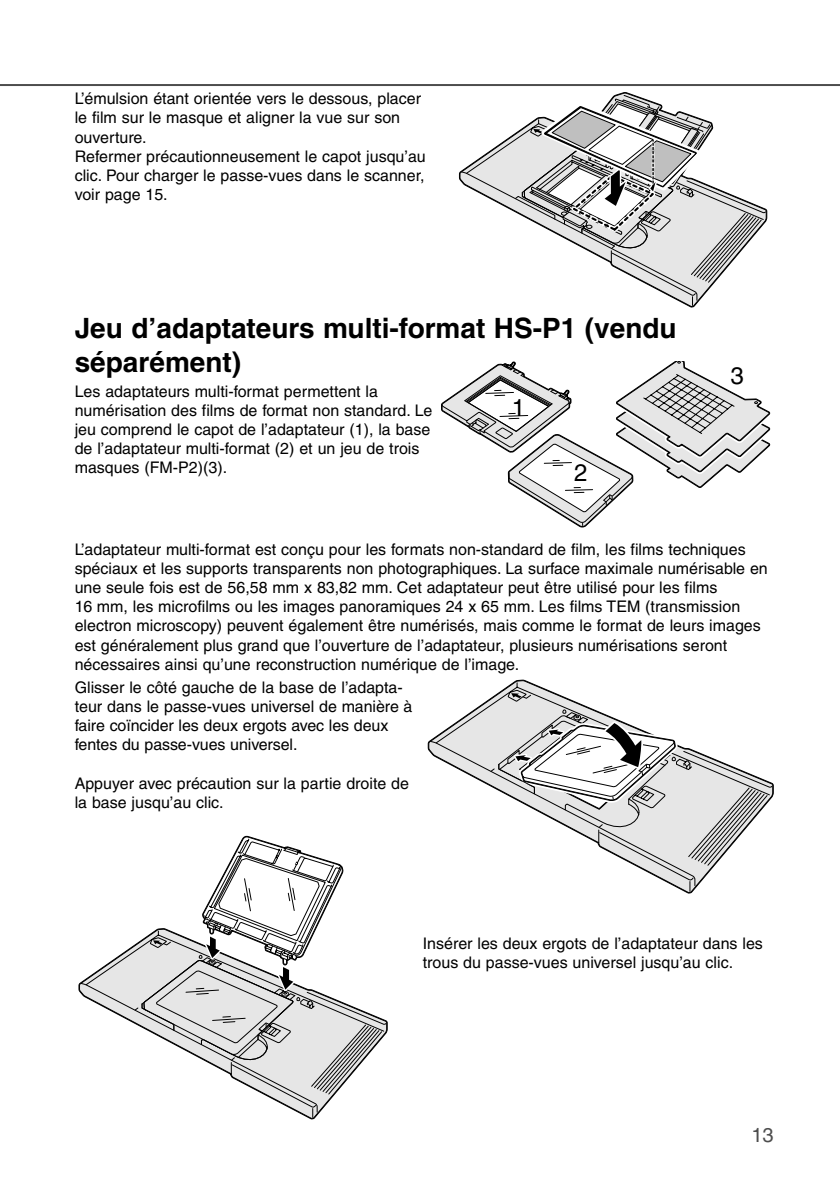
<style>
.page{position:relative;width:840px;height:1190px;background:#fff}
.page>*{position:absolute;margin:0;border:0;box-sizing:border-box;transform-origin:0 0}
.t1{font:700 28px/33.6px "Helvetica";color:#000}
.t2{font:24px "Helvetica";color:#000}
.t3{font:20px "Helvetica";color:#4d4d4d}
.t4{font:16px/19.2px "Helvetica";color:#000}
</style>
<div class="page">
<hr style="left:0;top:84px;width:840px;height:2px;background:#505050">
<svg style="left:498px;top:682px;width:274px;height:210px"></svg>
<svg style="left:429px;top:693px;width:339px;height:193px"></svg>
<svg style="left:80px;top:836px;width:302px;height:277px"></svg>
<svg style="left:461px;top:92px;width:301px;height:209px"></svg>
<svg style="left:441px;top:361px;width:330px;height:167px"></svg>
<p class="t4" style="left:75px;top:91px;width:353px">L’émulsion étant orientée vers le dessous, placer le film sur le masque et aligner la vue sur son ouverture.<br>Refermer précautionneusement le capot jusqu’au clic. Pour charger le passe-vues dans le scanner, voir page 15.</p>
<h1 class="t1" style="left:75px;top:314px;width:604px">Jeu d’adaptateurs multi-format HS-P1 (vendu séparément)</h1>
<p class="t4" style="left:75px;top:383px;width:359px">Les adaptateurs multi-format permettent la numérisation des films de format non standard. Le jeu comprend le capot de l’adaptateur (1), la base de l’adaptateur multi-format (2) et un jeu de trois masques (FM-P2)(3).</p>
<h2 class="t2" style="left:512px;top:399px;width:15px">1</h2>
<h2 class="t2" style="left:574px;top:464px;width:15px">2</h2>
<h2 class="t2" style="left:730px;top:366px;width:15px">3</h2>
<p class="t4" style="left:75px;top:541px;width:695px">L’adaptateur multi-format est conçu pour les formats non-standard de film, les films techniques spéciaux et les supports transparents non photographiques. La surface maximale numérisable en une seule fois est de 56,58 mm x 83,82 mm. Cet adaptateur peut être utilisé pour les films<br>16 mm, les microfilms ou les images panoramiques 24 x 65 mm. Les films TEM (transmission electron microscopy) peuvent également être numérisés, mais comme le format de leurs images est généralement plus grand que l’ouverture de l’adaptateur, plusieurs numérisations seront nécessaires ainsi qu’une reconstruction numérique de l’image.</p>
<p class="t4" style="left:75px;top:679px;width:339px">Glisser le côté gauche de la base de l’adapta&shy;teur dans le passe-vues universel de manière à faire coïncider les deux ergots avec les deux fentes du passe-vues universel.</p>
<p class="t4" style="left:75px;top:775px;width:336px">Appuyer avec précaution sur la partie droite de la base jusqu’au clic.</p>
<p class="t4" style="left:423px;top:935px;width:342px">Insérer les deux ergots de l’adaptateur dans les trous du passe-vues universel jusqu’au clic.</p>
<p class="t3" style="left:752px;top:1127px;width:24px">13</p>
</div>
